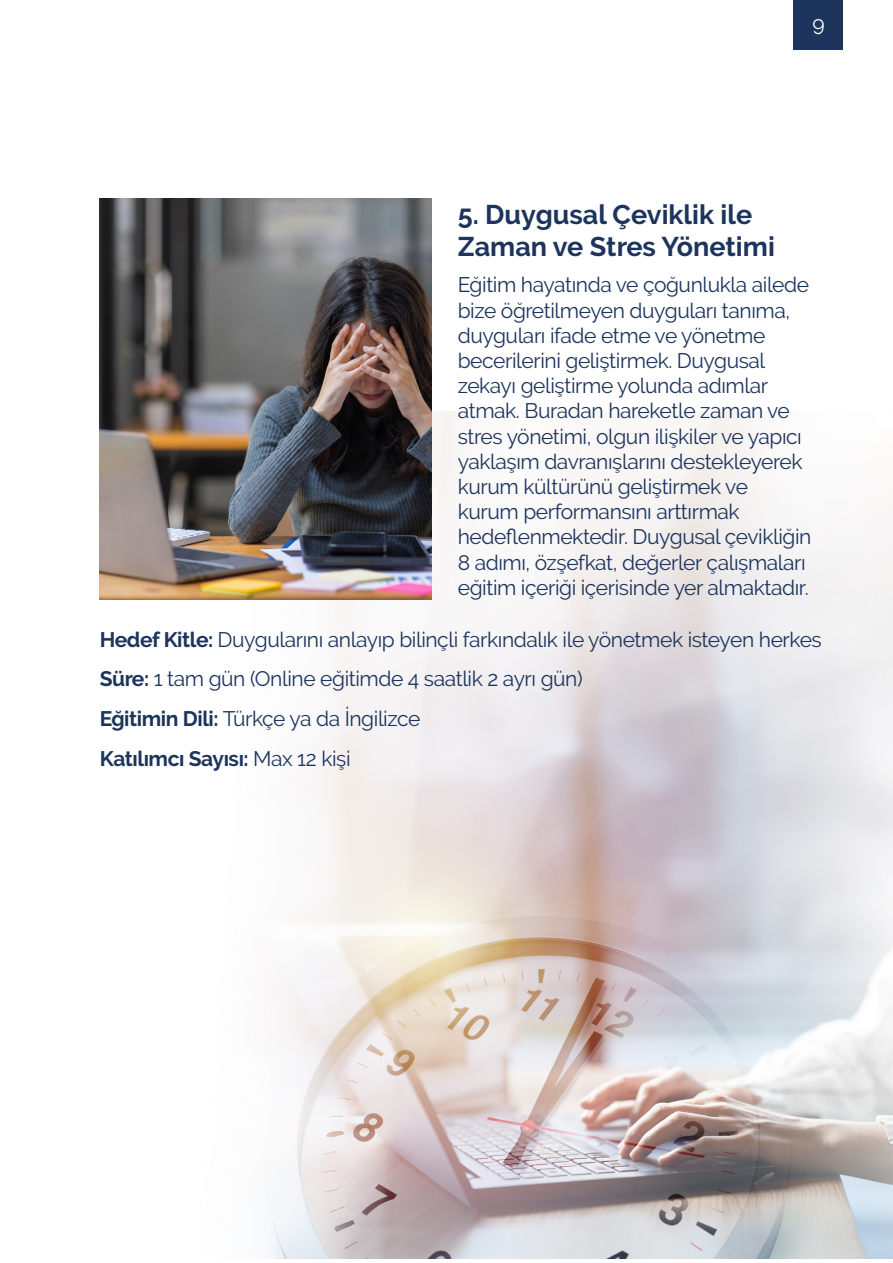
<style>
.page{position:relative;width:893px;height:1263px;background:#fff}
.page>*{position:absolute;margin:0;border:0;box-sizing:border-box;transform-origin:0 0}
.t1{font:700 27px/31.5px "Raleway";color:#1d345d}
.dark_blue_text{font:21px/25.2px "Raleway";letter-spacing:-.02em;color:#1d345d}
.dark_blue_text-2{font:700 21px "Raleway";letter-spacing:-.02em;color:#1d345d}
.t2{font:21px "Raleway";color:#fff}
.s1{font-weight:700}
.s2{font-weight:400}
</style>
<div class="page">
<div style="left:793px;top:0;width:50px;height:50px;background:#1d345d"></div>
<img style="left:268px;top:411px;width:625px;height:847px">
<img style="left:100px;top:199px;width:332px;height:401px">
<p class="t2" style="left:812px;top:11px;width:14px">9</p>
<p class="t1" style="left:458px;top:199px;width:319px">5. Duygusal Çeviklik ile<br>Zaman ve Stres Yönetimi</p>
<p class="dark_blue_text" style="left:458px;top:272px;width:355px">Eğitim hayatında ve çoğunlukla ailede bize öğretilmeyen duyguları tanıma, duyguları ifade etme ve yönetme becerilerini geliştirmek. Duygusal zekayı geliştirme yolunda adımlar atmak. Buradan hareketle zaman ve stres yönetimi, olgun ilişkiler ve yapıcı yaklaşım davranışlarını destekleyerek kurum kültürünü geliştirmek ve kurum performansını arttırmak hedeflenmektedir. Duygusal çevikliğin 8 adımı, özşefkat, değerler çalışmaları eğitim içeriği içerisinde yer almaktadır.</p>
<p class="dark_blue_text" style="left:100px;top:627px;width:724px"><span class="s1">Hedef Kitle:</span> Duygularını anlayıp bilinçli farkındalık ile yönetmek isteyen herkes</p>
<p class="dark_blue_text" style="left:100px;top:666px;width:484px"><span class="s1">Süre:</span> 1 tam gün (Online eğitimde 4 saatlik 2 ayrı gün)</p>
<p class="dark_blue_text" style="left:100px;top:706px;width:322px"><span class="s1">Eğitimin Dili:</span> Türkçe ya da İngilizce</p>
<p class="dark_blue_text-2" style="left:100px;top:746px;width:252px">Katılımcı Sayısı: <span class="s2">Max 12 kişi</span></p>
</div>
